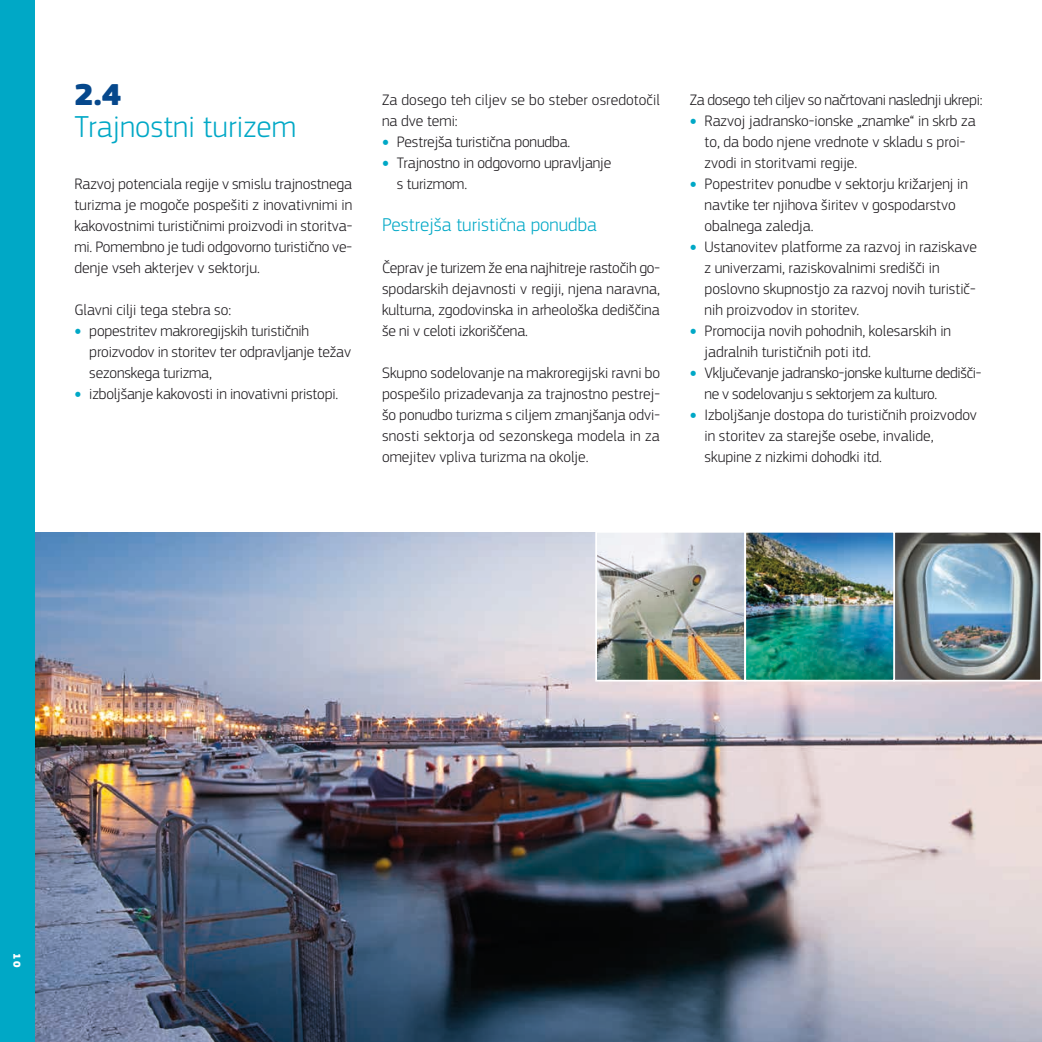
<style>
.page{position:relative;width:1042px;height:1042px;background:#fff}
.page>*{position:absolute;margin:0;border:0;box-sizing:border-box;transform-origin:0 0}
.t1{font:300 31.5px "EC Square Sans Pro";color:#00a8c6}
.t2{font:900 31.5px "EC Square Sans Pro Extra";color:#06488c}
.t3{font:300 19.25px "EC Square Sans Pro";color:#00a8c6}
.t4{font:300 15.75px/21px "EC Square Sans Pro";color:#1b181c}
.t5{font:300 15.75px/21px "EC Square Sans Pro";letter-spacing:-.02em;color:#1b181c}
.t6{font:900 10.5px "EC Square Sans Pro Extra";color:#fff}
.s1{font-family:"EC Square Sans Pro Extra";font-weight:900;color:#00a8c6}
</style>
<div class="page">
<img style="left:35px;top:533px;width:1007px;height:509px">
<div style="left:0;top:0;width:35px;height:1042px;background:#00a8c6"></div>
<img style="left:598px;top:534px;width:441px;height:144px">
<div style="left:595px;top:531px;width:151px;height:150px;border:2px solid #fff"></div>
<div style="left:893px;top:531px;width:149px;height:150px;border:2px solid #fff"></div>
<div style="left:744px;top:531px;width:151px;height:150px;border:2px solid #fff"></div>
<h1 class="t2" style="left:74px;top:75px;width:48px">2.4</h1>
<h1 class="t1" style="left:74px;top:108px;width:223px">Trajnostni turizem</h1>
<p class="t4" style="left:74px;top:173px;width:279px;text-align:justify">Razvoj potenciala regije v smislu trajnostnega turizma je mogoče pospešiti z inovativnimi in kakovostnimi turističnimi proizvodi in storitva&shy;mi. Pomembno je tudi odgovorno turistično ve&shy;denje vseh akterjev v sektorju.</p>
<p class="t4" style="left:74px;top:299px;width:158px">Glavni cilji tega stebra so:</p>
<p class="t4" style="left:89px;top:320px;width:263px;text-indent:-15px"><span class="s1">•</span> popestritev makroregijskih turističnih proizvodov in storitev ter odpravljanje težav sezonskega turizma,</p>
<p class="t4" style="left:74px;top:383px;width:266px"><span class="s1">•</span> izboljšanje kakovosti in inovativni pristopi.</p>
<p class="t4" style="left:382px;top:89px;width:279px">Za dosego teh ciljev se bo steber osredotočil na dve temi:</p>
<p class="t4" style="left:382px;top:131px;width:190px"><span class="s1">•</span> Pestrejša turistična ponudba.</p>
<p class="t4" style="left:397px;top:152px;width:216px;text-indent:-15px"><span class="s1">•</span> Trajnostno in odgovorno upravljanje s turizmom.</p>
<p class="t3" style="left:382px;top:213px;width:216px">Pestrejša turistična ponudba</p>
<p class="t4" style="left:382px;top:257px;width:279px;text-align:justify">Čeprav je turizem že ena najhitreje rastočih go&shy;spodarskih dejavnosti v regiji, njena naravna, kulturna, zgodovinska in arheološka dediščina še ni v celoti izkoriščena.</p>
<p class="t4" style="left:382px;top:362px;width:280px;text-align:justify">Skupno sodelovanje na makroregijski ravni bo pospešilo prizadevanja za trajnostno pestrej&shy;šo ponudbo turizma s ciljem zmanjšanja odvi&shy;snosti sektorja od sezonskega modela in za omejitev vpliva turizma na okolje.</p>
<p class="t5" style="left:690px;top:89px;width:294px">Za dosego teh ciljev so načrtovani naslednji ukrepi:</p>
<p class="t4" style="left:704px;top:110px;width:273px;text-indent:-15px"><span class="s1">•</span> Razvoj jadransko-ionske „znamke“ in skrb za to, da bodo njene vrednote v skladu s proi&shy;zvodi in storitvami regije.</p>
<p class="t4" style="left:704px;top:173px;width:265px;text-indent:-15px"><span class="s1">•</span> Popestritev ponudbe v sektorju križarjenj in navtike ter njihova širitev v gospodarstvo obalnega zaledja.</p>
<p class="t4" style="left:704px;top:236px;width:274px;text-indent:-15px"><span class="s1">•</span> Ustanovitev platforme za razvoj in raziskave z univerzami, raziskovalnimi središči in poslovno skupnostjo za razvoj novih turistič&shy;nih proizvodov in storitev.</p>
<p class="t4" style="left:704px;top:320px;width:248px;text-indent:-15px"><span class="s1">•</span> Promocija novih pohodnih, kolesarskih in jadralnih turističnih poti itd.</p>
<p class="t5" style="left:704px;top:362px;width:278px;text-indent:-15px"><span class="s1">•</span> Vključevanje jadransko-jonske kulturne dedišči&shy;ne v sodelovanju s sektorjem za kulturo.</p>
<p class="t4" style="left:704px;top:404px;width:274px;text-indent:-15px"><span class="s1">•</span> Izboljšanje dostopa do turističnih proizvodov in storitev za starejše osebe, invalide, skupine z nizkimi dohodki itd.</p>
<p class="t6" style="left:23px;top:952px;width:17px;rotate:90deg">10</p>
</div>
